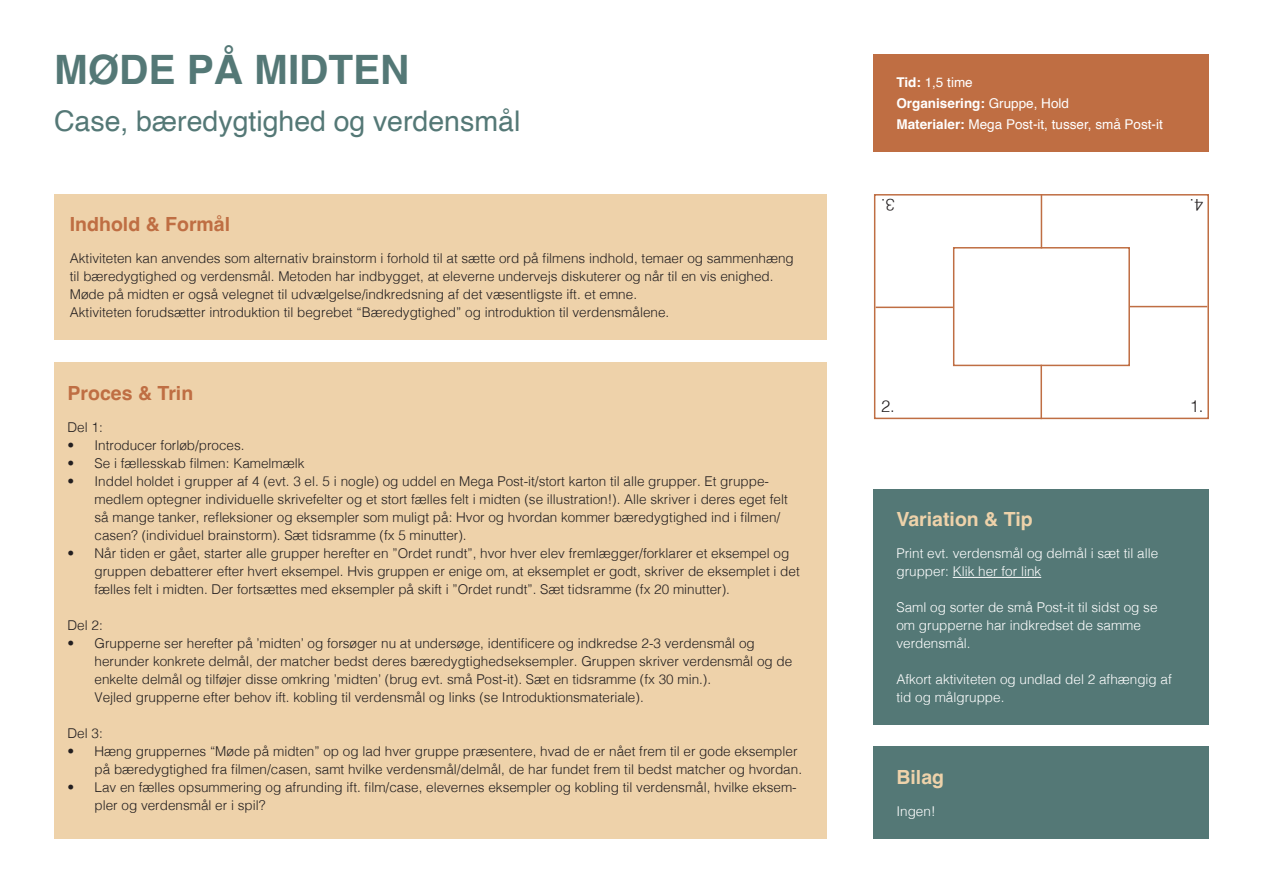
<style>
.page{position:relative;width:1263px;height:893px;background:#fff}
.page>*{position:absolute;margin:0;border:0;box-sizing:border-box;transform-origin:0 0}
.t1{font:700 40.5px "Helvetica";color:#547876}
.t2{font:28.5px "Helvetica";color:#547876}
.t3{font:700 19.5px "Helvetica";color:#bf6e43}
.t4{font:700 19.5px "Helvetica";color:#eed2aa}
.t5{font:300 16.5px "Helvetica";color:#231f20}
.t6{font:300 13.5px/18px "Helvetica";color:#231f20}
.t7{font:300 13.5px/18px "Helvetica";color:#fff}
.t8{font:13.5px "Helvetica";color:#fff}
.t9{font:700 13.5px "Helvetica";color:#fff}
.s1{font-weight:700}
.s2{font-weight:400}
</style>
<div class="page">
<div style="left:874px;top:54px;width:335px;height:97px;background:#bf6e43"></div>
<div style="left:54px;top:194px;width:772px;height:146px;background:#eed2aa"></div>
<div style="left:874px;top:489px;width:335px;height:236px;background:#547876"></div>
<div style="left:874px;top:746px;width:335px;height:93px;background:#547876"></div>
<div style="left:54px;top:362px;width:772px;height:477px;background:#eed2aa"></div>
<hr style="left:953px;top:577px;width:88px;height:1px;background:#fff">
<div style="left:874px;top:194px;width:335px;height:225px;border:2px solid #bf6e43"></div>
<div style="left:953px;top:247px;width:177px;height:119px;border:2px solid #bf6e43"></div>
<hr style="left:1041px;top:194px;width:1px;height:54px;background:#bf6e43">
<hr style="left:1130px;top:306px;width:77px;height:1px;background:#bf6e43">
<hr style="left:876px;top:307px;width:77px;height:1px;background:#bf6e43">
<hr style="left:1040px;top:365px;width:2px;height:54px;background:#bf6e43">
<p class="t1" style="left:54px;top:45px;width:357px">MØDE PÅ MIDTEN</p>
<p class="t2" style="left:54px;top:99px;width:468px">Case, bæredygtighed og verdensmål</p>
<p class="t3" style="left:70px;top:212px;width:162px">Indhold &amp; Formål</p>
<p class="t6" style="left:70px;top:249px;width:725px">Aktiviteten kan anvendes som alternativ brainstorm i forhold til at sætte ord på filmens indhold, temaer og sammenhæng til bæredygtighed og verdensmål. Metoden har indbygget, at eleverne undervejs diskuterer og når til en vis enighed.<br>Møde på midten er også velegnet til udvælgelse/indkredsning af det væsentligste ift. et emne.<br>Aktiviteten forudsætter introduktion til begrebet “Bæredygtighed” og introduktion til verdensmålene.</p>
<p class="t3" style="left:68px;top:381px;width:127px">Proces &amp; Trin</p>
<p class="t6" style="left:68px;top:417px;width:37px">Del 1:</p>
<p class="t6" style="left:68px;top:435px;width:179px">• Introducer forløb/proces.</p>
<p class="t6" style="left:68px;top:453px;width:239px">• Se i fællesskab filmen: Kamelmælk</p>
<p class="t6" style="left:95px;top:471px;width:695px;text-indent:-27px">• Inddel holdet i grupper af 4 (evt. 3 el. 5 i nogle) og uddel en Mega Post-it/stort karton til alle grupper. Et gruppe&shy;medlem optegner individuelle skrivefelter og et stort fælles felt i midten (se illustration!). Alle skriver i deres eget felt så mange tanker, refleksioner og eksempler som muligt på: Hvor og hvordan kommer bæredygtighed ind i filmen/ casen? (individuel brainstorm). Sæt tidsramme (fx 5 minutter).</p>
<p class="t6" style="left:95px;top:543px;width:707px;text-indent:-27px">• Når tiden er gået, starter alle grupper herefter en ”Ordet rundt”, hvor hver elev fremlægger/forklarer et eksempel og gruppen debatterer efter hvert eksempel. Hvis gruppen er enige om, at eksemplet er godt, skriver de eksemplet i det fælles felt i midten. Der fortsættes med eksempler på skift i ”Ordet rundt”. Sæt tidsramme (fx 20 minutter).</p>
<p class="t6" style="left:68px;top:615px;width:37px">Del 2:</p>
<p class="t6" style="left:95px;top:633px;width:699px;text-indent:-27px">• Grupperne ser herefter på ’midten’ og forsøger nu at undersøge, identificere og indkredse 2-3 verdensmål og herunder konkrete delmål, der matcher bedst deres bæredygtighedseksempler. Gruppen skriver verdensmål og de enkelte delmål og tilføjer disse omkring ’midten’ (brug evt. små Post-it). Sæt en tidsramme (fx 30 min.).<br>Vejled grupperne efter behov ift. kobling til verdensmål og links (se Introduktionsmateriale).</p>
<p class="t6" style="left:68px;top:723px;width:37px">Del 3:</p>
<p class="t6" style="left:95px;top:741px;width:709px;text-indent:-27px">• Hæng gruppernes “Møde på midten” op og lad hver gruppe præsentere, hvad de er nået frem til er gode eksempler på bæredygtighed fra filmen/casen, samt hvilke verdensmål/delmål, de har fundet frem til bedst matcher og hvordan.</p>
<p class="t6" style="left:95px;top:777px;width:704px;text-indent:-27px">• Lav en fælles opsummering og afrunding ift. film/case, elevernes eksempler og kobling til verdensmål, hvilke eksem&shy;pler og verdensmål er i spil?</p>
<p class="t8" style="left:896px;top:72px;width:78px"><span class="s1">Tid:</span> 1,5 time</p>
<p class="t9" style="left:896px;top:95px;width:174px">Organisering: <span class="s2">Gruppe, Hold</span></p>
<p class="t8" style="left:896px;top:114px;width:268px"><span class="s1">Materialer:</span> Mega Post-it, tusser, små Post-it</p>
<p class="t5" style="left:895px;top:219px;width:15px;rotate:-180deg">3.</p>
<p class="t5" style="left:1203px;top:219px;width:15px;rotate:-180deg">4.</p>
<p class="t5" style="left:881px;top:392px;width:15px">2.</p>
<p class="t5" style="left:1190px;top:392px;width:15px">1.</p>
<p class="t4" style="left:896px;top:507px;width:138px">Variation &amp; Tip</p>
<p class="t7" style="left:896px;top:544px;width:263px">Print evt. verdensmål og delmål i sæt til alle grupper: Klik her for link</p>
<p class="t7" style="left:896px;top:598px;width:263px">Saml og sorter de små Post-it til sidst og se om grupperne har indkredset de samme verdensmål.</p>
<p class="t7" style="left:896px;top:670px;width:277px">Afkort aktiviteten og undlad del 2 afhængig af tid og målgruppe.</p>
<p class="t4" style="left:896px;top:765px;width:49px">Bilag</p>
<p class="t7" style="left:896px;top:801px;width:41px">Ingen!</p>
</div>
